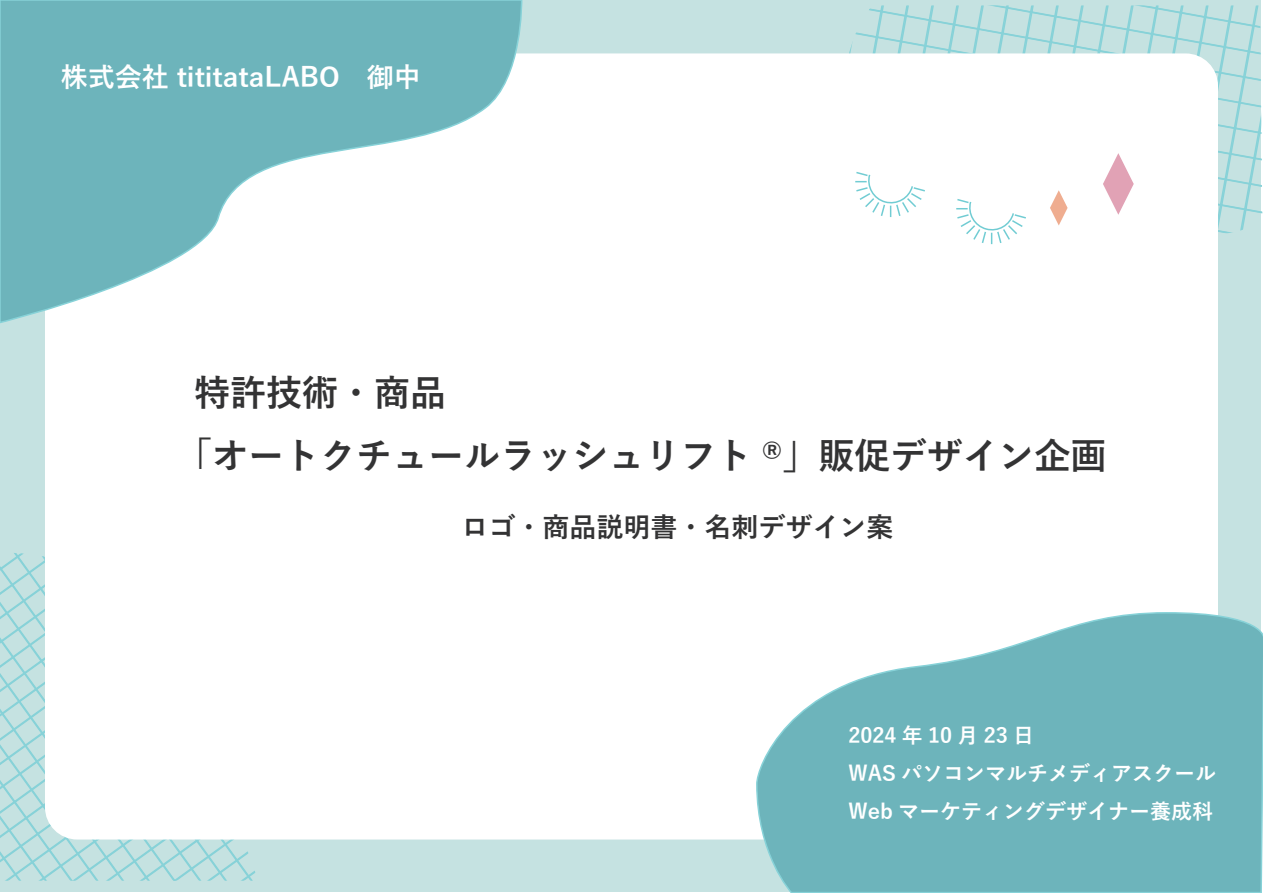
<style>
.page{position:relative;width:1263px;height:893px;background:#fff}
.page>*{position:absolute;margin:0;border:0;box-sizing:border-box;transform-origin:0 0}
.t1{font:700 36px/63px "Yu Gothic";color:#333334}
.t2{font:700 27px "Yu Gothic";color:#fff}
.t3{font:700 27px "Yu Gothic";color:#333334}
.t4{font:700 21px/37.5px "Yu Gothic";color:#fff}
</style>
<div class="page">
<div style="left:0;top:0;width:1260px;height:892px;background:#c5e2e1"></div>
<svg style="left:0;top:553px;width:259px;height:328px"></svg>
<div style="left:45px;top:53px;width:1173px;height:786px;background:#fff;border-radius:32px"></div>
<svg style="left:0;top:0;width:525px;height:324px"></svg>
<svg style="left:755px;top:611px;width:508px;height:282px"></svg>
<svg style="left:844px;top:6px;width:419px;height:239px"></svg>
<p class="t2" style="left:61px;top:62px;width:361px">株式会社 tititataLABO　御中</p>
<h1 class="t1" style="left:176px;top:362px;width:932px;text-indent:18px">特許技術・商品<br>「オートクチュールラッシュリフト ®」販促デザイン企画</h1>
<p class="t3" style="left:461px;top:512px;width:433px">ロゴ・商品説明書・名刺デザイン案</p>
<p class="t4" style="left:848px;top:717px;width:369px">2024 年 10 月 23 日<br>WAS パソコンマルチメディアスクール<br>Web マーケティングデザイナー養成科</p>
</div>
